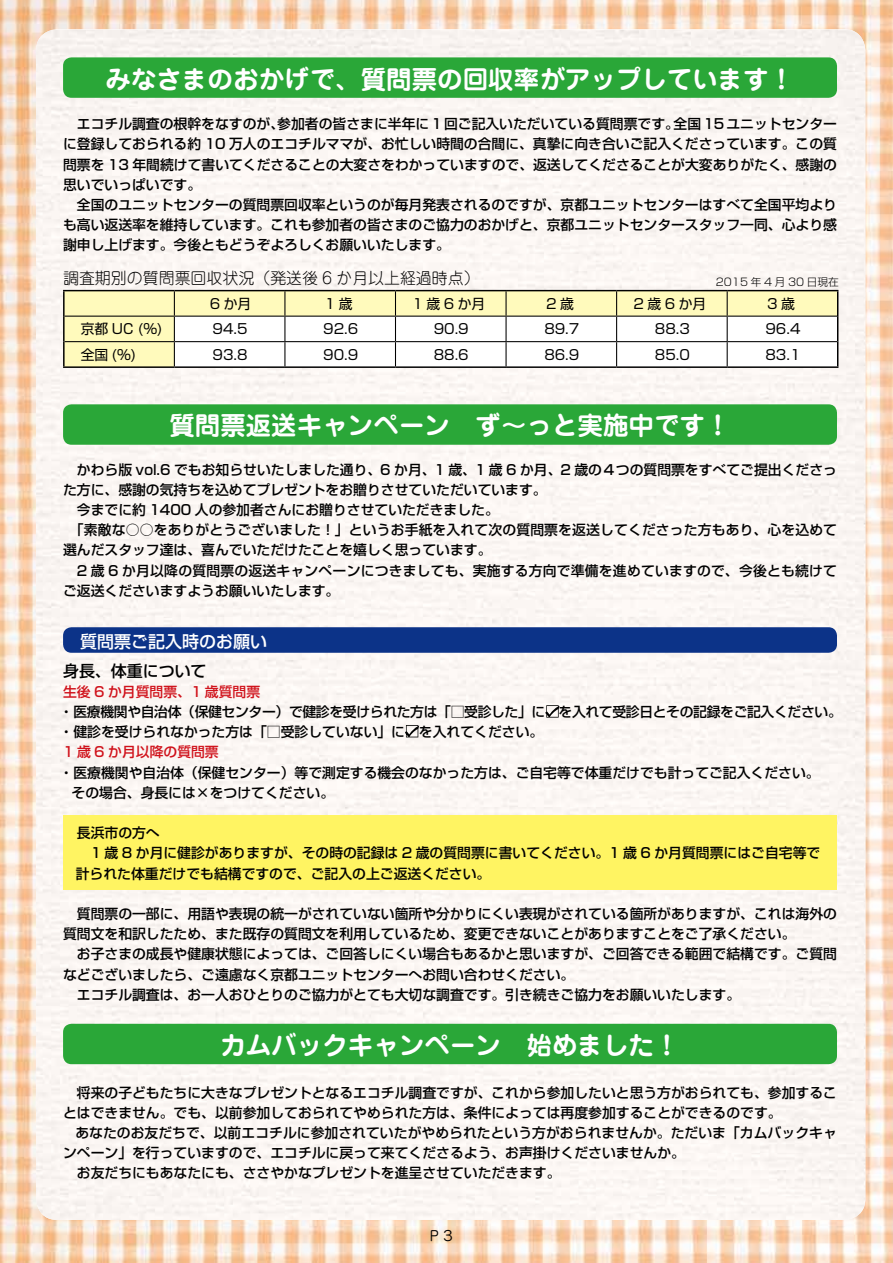
<style>
.page{position:relative;width:893px;height:1263px;background:#fff}
.page>*{position:absolute;margin:0;border:0;box-sizing:border-box;transform-origin:0 0}
.t1{font:700 25.5px "Jun 501 Pro";color:#fff}
.t2{font:500 16.95px "Shin Go Pro";color:#fff}
.t3{font:300 15.9px "Jun 101 Pro";color:#000}
.t4{font:500 15.9px "Shin Go Pro";color:#000}
.t5{font:500 13.8px/20.2px "Shin Go Pro";color:#000}
.t6{font:500 13.8px/20.2px "Shin Go Pro";letter-spacing:-.025em;color:#000}
.t7{font:13.8px "Shin Go Pro";color:#000}
.t8{font:500 13.8px "Shin Go Pro";color:#d0121b}
.t9{font:13.8px "Jun 201 Pro";color:#000}
.t10{font:300 10.65px "Shin Go Pro";color:#000}
</style>
<div class="page">
<img style="left:0;top:0;width:893px;height:1263px">
<div style="left:36px;top:30px;width:829px;height:1190px;background:#fbf6f3"></div>
<div style="left:63px;top:57px;width:774px;height:41px;background:#2aa738;border-radius:9px"></div>
<div style="left:63px;top:404px;width:774px;height:41px;background:#2aa738;border-radius:9px"></div>
<div style="left:63px;top:1024px;width:774px;height:40px;background:#2aa738;border-radius:9px"></div>
<div style="left:65px;top:291px;width:109px;height:75px;background:#fffabc"></div>
<hr style="left:65px;top:316px;width:109px;height:1px;background:#000">
<hr style="left:65px;top:341px;width:109px;height:1px;background:#000">
<hr style="left:63px;top:290px;width:111px;height:1px;background:#000">
<hr style="left:63px;top:291px;width:2px;height:25px;background:#000">
<hr style="left:174px;top:290px;width:111px;height:1px;background:#000">
<hr style="left:285px;top:290px;width:110px;height:1px;background:#000">
<hr style="left:395px;top:290px;width:111px;height:1px;background:#000">
<hr style="left:506px;top:290px;width:111px;height:1px;background:#000">
<hr style="left:617px;top:290px;width:110px;height:1px;background:#000">
<hr style="left:727px;top:290px;width:111px;height:1px;background:#000">
<hr style="left:63px;top:316px;width:2px;height:26px;background:#000">
<hr style="left:63px;top:342px;width:2px;height:24px;background:#000">
<svg style="left:174px;top:291px;width:664px;height:75px"></svg>
<hr style="left:63px;top:366px;width:111px;height:2px;background:#000">
<hr style="left:174px;top:366px;width:111px;height:2px;background:#000">
<hr style="left:285px;top:366px;width:110px;height:2px;background:#000">
<hr style="left:395px;top:366px;width:111px;height:2px;background:#000">
<hr style="left:506px;top:366px;width:111px;height:2px;background:#000">
<hr style="left:617px;top:366px;width:110px;height:2px;background:#000">
<hr style="left:727px;top:366px;width:111px;height:2px;background:#000">
<div style="left:63px;top:815px;width:774px;height:75px;background:#fff462"></div>
<div style="left:63px;top:627px;width:774px;height:26px;background:#0c3388;border-radius:9px"></div>
<svg style="left:545px;top:705px;width:15px;height:13px"></svg>
<svg style="left:405px;top:725px;width:14px;height:12px"></svg>
<h1 class="t1" style="left:106px;top:60px;width:690px">みなさまのおかげで、質問票の回収率がアップしています!</h1>
<p class="t5" style="left:674px;top:112px;width:165px">全国15ユニットセンター</p>
<p class="t5" style="left:277px;top:112px;width:403px">参加者の皆さまに半年に1回ご記入いただいている質問票です。</p>
<p class="t5" style="left:63px;top:112px;width:223px">　エコチル調査の根幹をなすのが、</p>
<p class="t5" style="left:63px;top:132px;width:775px">に登録しておられる約 10 万人のエコチルママが、お忙しい時間の合間に、真摯に向き合いご記入くださっています。この質</p>
<p class="t5" style="left:63px;top:152px;width:775px">問票を 13 年間続けて書いてくださることの大変さをわかっていますので、返送してくださることが大変ありがたく、感謝の</p>
<p class="t5" style="left:63px;top:173px;width:140px">思いでいっぱいです。</p>
<p class="t5" style="left:63px;top:193px;width:775px">　全国のユニットセンターの質問票回収率というのが毎月発表されるのですが、京都ユニットセンターはすべて全国平均より</p>
<p class="t5" style="left:547px;top:213px;width:292px">京都ユニットセンタースタッフ一同、心より感</p>
<p class="t5" style="left:63px;top:213px;width:478px">も高い返送率を維持しています。これも参加者の皆さまのご協力のおかげと､謝申し上げます。今後ともどうぞよろしくお願いいたします。</p>
<p class="t3" style="left:63px;top:265px;width:418px">調査期別の質問票回収状況（発送後 6 か月以上経過時点(</p>
<p class="t10" style="left:716px;top:273px;width:124px">2015 年 4 月 30 日現在</p>
<p class="t7" style="left:81px;top:318px;width:83px">京都 UC %) (</p>
<p class="t7" style="left:81px;top:343px;width:57px">全国 %) (</p>
<p class="t7" style="left:210px;top:292px;width:43px">6か月</p>
<p class="t7" style="left:213px;top:318px;width:37px">94.5</p>
<p class="t7" style="left:213px;top:343px;width:37px">93.8</p>
<p class="t7" style="left:325px;top:292px;width:29px">1歳</p>
<p class="t7" style="left:412px;top:292px;width:74px">1 歳 6 か月</p>
<p class="t7" style="left:546px;top:292px;width:29px">2歳</p>
<p class="t7" style="left:634px;top:292px;width:74px">2 歳 6 か月</p>
<p class="t7" style="left:323px;top:318px;width:37px">92.6</p>
<p class="t7" style="left:434px;top:318px;width:37px">90.9</p>
<p class="t7" style="left:544px;top:318px;width:37px">89.7</p>
<p class="t7" style="left:655px;top:318px;width:37px">88.3</p>
<p class="t7" style="left:323px;top:343px;width:37px">90.9</p>
<p class="t7" style="left:434px;top:343px;width:37px">88.6</p>
<p class="t7" style="left:544px;top:343px;width:37px">86.9</p>
<p class="t7" style="left:655px;top:343px;width:37px">85.0</p>
<h1 class="t1" style="left:169px;top:405px;width:563px">質問票返送キャンペーン　ず～っと実施中です!</h1>
<p class="t7" style="left:767px;top:292px;width:29px">3歳</p>
<p class="t7" style="left:765px;top:318px;width:37px">96.4</p>
<p class="t7" style="left:765px;top:343px;width:37px">83.1</p>
<p class="t5" style="left:63px;top:458px;width:775px">　かわら版 vol.6 でもお知らせいたしました通り、6 か月、1 歳、1 歳 6 か月、2 歳の４つの質問票をすべてご提出くださった方に、感謝の気持ちを込めてプレゼントをお贈りさせていただいています。<br>　今までに約 1400 人の参加者さんにお贈りさせていただきました。<br>　「素敵な○○をありがとうございました！」というお手紙を入れて次の質問票を返送してくださった方もあり、心を込めて選んだスタッフ達は、喜んでいただけたことを嬉しく思っています。<br>　2 歳 6 か月以降の質問票の返送キャンペーンにつきましても、実施する方向で準備を進めていますので、今後とも続けてご返送くださいますようお願いいたします。</p>
<p class="t2" style="left:80px;top:627px;width:189px">質問票ご記入時のお願い</p>
<p class="t4" style="left:63px;top:658px;width:145px">身長、体重について</p>
<p class="t8" style="left:63px;top:680px;width:199px">生後 6 か月質問票、1 歳質問票</p>
<p class="t6" style="left:60px;top:700px;width:784px">・医療機関や自治体（保健センター）で健診を受けられた方は「□受診した」に　を入れて受診日とその記録をご記入ください。・健診を受けられなかった方は「□受診していない」に　を入れてください。</p>
<p class="t8" style="left:63px;top:741px;width:157px">1 歳 6 か月以降の質問票</p>
<p class="t5" style="left:72px;top:761px;width:750px;text-indent:-12px">・医療機関や自治体（保健センター）等で測定する機会のなかった方は、ご自宅等で体重だけでも計ってご記入ください。その場合、身長には×をつけてください。</p>
<p class="t5" style="left:77px;top:821px;width:84px">長浜市の方へ</p>
<p class="t5" style="left:91px;top:841px;width:731px">1 歳 8 か月に健診がありますが、その時の記録は 2 歳の質問票に書いてください。1 歳 6 か月質問票にはご自宅等で</p>
<p class="t5" style="left:76px;top:862px;width:416px">計られた体重だけでも結構ですので、ご記入の上ご返送ください。</p>
<p class="t5" style="left:63px;top:902px;width:775px;text-indent:14px">質問票の一部に、用語や表現の統一がされていない箇所や分かりにくい表現がされている箇所がありますが、これは海外の質問文を和訳したため、また既存の質問文を利用しているため、変更できないことがありますことをご了承ください。</p>
<p class="t5" style="left:77px;top:942px;width:762px">お子さまの成長や健康状態によっては、ご回答しにくい場合もあるかと思いますが、ご回答できる範囲で結構です。ご質問</p>
<p class="t5" style="left:63px;top:963px;width:513px">などございましたら、ご遠慮なく京都ユニットセンターへお問い合わせください。</p>
<p class="t5" style="left:77px;top:983px;width:665px">エコチル調査は、お一人おひとりのご協力がとても大切な調査です。引き続きご協力をお願いいたします。</p>
<h1 class="t1" style="left:220px;top:1025px;width:461px">カムバックキャンペーン　始めました!</h1>
<p class="t5" style="left:63px;top:1080px;width:775px;text-indent:14px">将来の子どもたちに大きなプレゼントとなるエコチル調査ですが、これから参加したいと思う方がおられても、参加することはできません。でも、以前参加しておられてやめられた方は、条件によっては再度参加することができるのです。</p>
<p class="t5" style="left:75px;top:1121px;width:763px">あなたのお友だちで、以前エコチルに参加されていたがやめられたという方がおられませんか。ただいま「カムバックキャ</p>
<p class="t5" style="left:63px;top:1141px;width:623px">ンペーン」を行っていますので、エコチルに戻って来てくださるよう、お声掛けくださいませんか。</p>
<p class="t5" style="left:77px;top:1161px;width:485px">お友だちにもあなたにも、ささやかなプレゼントを進呈させていただきます。</p>
<p class="t9" style="left:427px;top:1225px;width:29px">Ｐ３</p>
</div>
